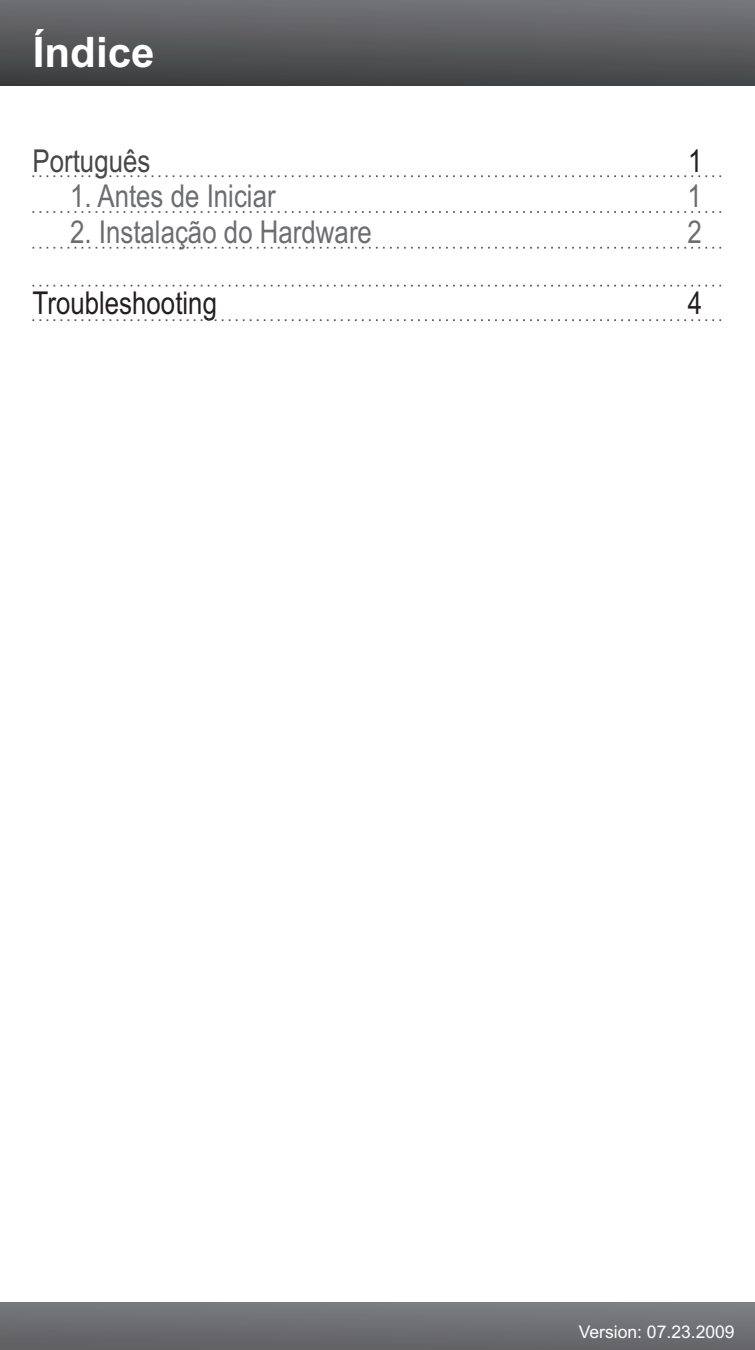
<style>
.page{position:relative;width:755px;height:1350px;background:#fff}
.page>*{position:absolute;margin:0;border:0;box-sizing:border-box;transform-origin:0 0}
.t1{font:700 42px "Arial";color:#fff}
.t2{font:31.5px "Arial Narrow";color:#6c6d70}
.t3{font:31.5px "Arial Narrow";color:#231f20}
.t4{font:31.5px "Arial Narrow";color:#474647}
.t5{font:17.5px "Arial";color:#fff}
</style>
<div class="page">
<div style="left:0;top:1302px;width:754px;height:47px;background:linear-gradient(to right,#6b6b6e,#727376)"></div>
<div style="left:0;top:0;width:754px;height:85px;background:linear-gradient(to bottom,#747478,#404041)"></div>
<svg style="left:32px;top:285px;width:690px;height:1px"></svg>
<svg style="left:32px;top:319px;width:690px;height:2px"></svg>
<svg style="left:32px;top:247px;width:690px;height:1px"></svg>
<svg style="left:32px;top:211px;width:690px;height:2px"></svg>
<svg style="left:32px;top:175px;width:690px;height:2px"></svg>
<h1 class="t1" style="left:33px;top:37px;width:123px">Índice</h1>
<p class="t4" style="left:33px;top:149px;width:119px">Português</p>
<p class="t3" style="left:687px;top:149px;width:16px">1</p>
<p class="t2" style="left:70px;top:184px;width:207px">1. Antes de Iniciar</p>
<p class="t2" style="left:70px;top:220px;width:303px">2. Instalação do Hardware</p>
<p class="t2" style="left:687px;top:220px;width:16px">2</p>
<p class="t2" style="left:687px;top:184px;width:16px">1</p>
<p class="t3" style="left:32px;top:291px;width:186px">Troubleshooting</p>
<p class="t3" style="left:687px;top:291px;width:16px">4</p>
<p class="t5" style="left:578px;top:1325px;width:157px">Version: 07.23.2009</p>
</div>
